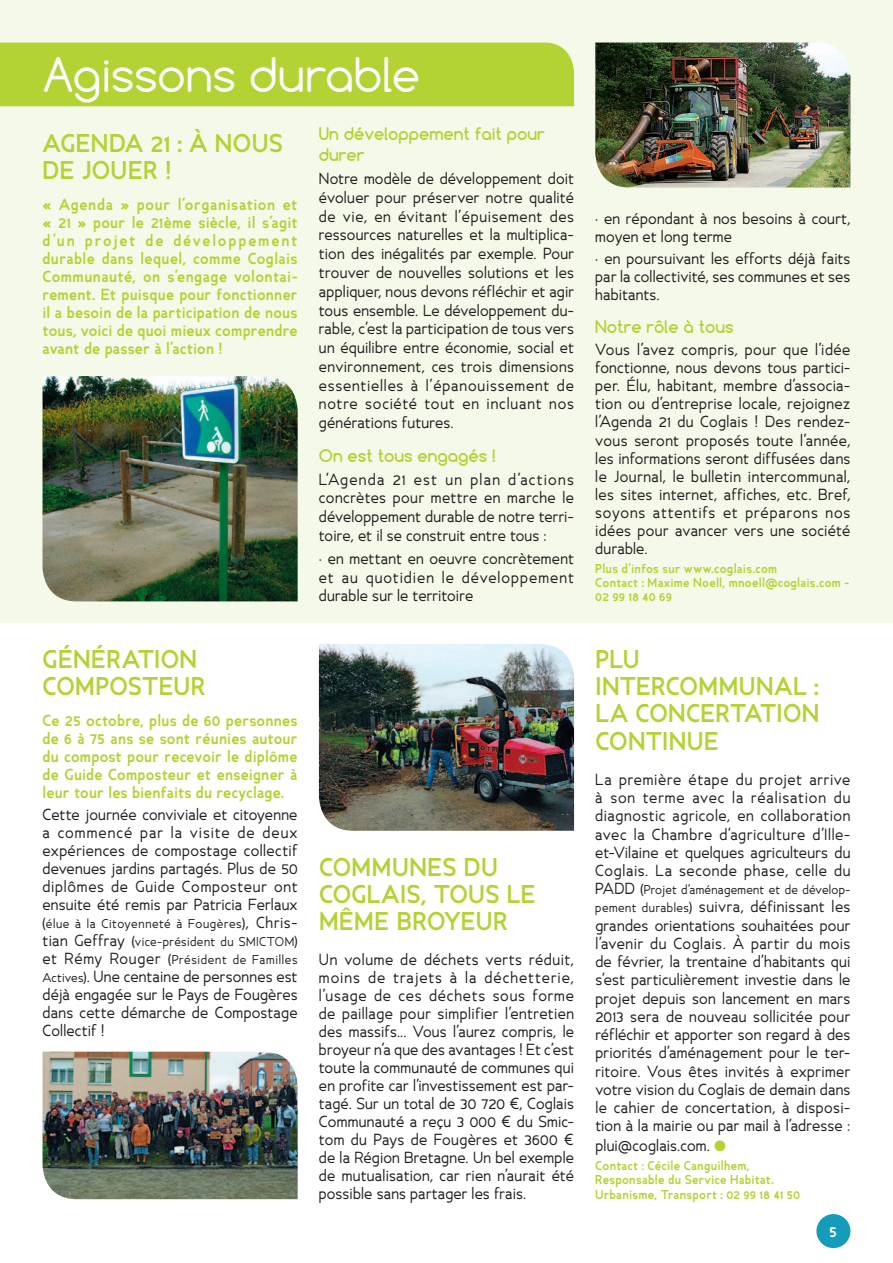
<style>
.page{position:relative;width:893px;height:1263px;background:#fff}
.page>*{position:absolute;margin:0;border:0;box-sizing:border-box;transform-origin:0 0}
.t1{font:45px "Comfortaa";color:#fff}
.t2{font:700 24px/27.2px "Ancillary";letter-spacing:.02em;color:#b3d234}
.t3{font:700 16.5px/20.5px "Comfortaa";color:#b3d234}
.t4{font:15px/18px "Ancillary";letter-spacing:.015em;color:#231f20;text-align:justify}
.t5{font:700 15px/18.1px "Ancillary";letter-spacing:.005em;color:#b3d234;text-align:justify}
.t6{font:700 15px "Ancillary";color:#fff}
.t7{font:700 12px/14.4px "Ancillary";letter-spacing:.015em;color:#b3d234}
.t8{font:12px/18px "Ancillary";letter-spacing:.03em;color:#231f20;text-align:justify}
.s1{font-size:15px}
.s2{font-size:12px}
.s3{color:#b3d234}
</style>
<div class="page">
<div style="left:816px;top:1214px;width:34px;height:34px;background:#149cbb;border-radius:50%"></div>
<div style="left:0;top:0;width:893px;height:623px;background:#f5f9e9"></div>
<img style="left:319px;top:644px;width:255px;height:187px">
<img style="left:43px;top:1052px;width:255px;height:147px">
<img style="left:595px;top:43px;width:255px;height:145px">
<div style="left:0;top:43px;width:574px;height:63px;background:#b3d234"></div>
<img style="left:43px;top:376px;width:255px;height:225px">
<h1 class="t1" style="left:43px;top:46px;width:379px">Agissons durable</h1>
<h2 class="t2" style="left:43px;top:129px;width:242px">Agenda 21 : à nous de jouer !</h2>
<p class="t5" style="left:43px;top:195px;width:257px">« Agenda » pour l’organisation et « 21 » pour le 21ème siècle, il s’agit d’un projet de développement durable dans lequel, comme Coglais Communauté, on s’engage volontai&shy;rement. Et puisque pour fonctionner il a besoin de la participation de nous tous, voici de quoi mieux comprendre avant de passer à l’action !</p>
<h2 class="t2" style="left:43px;top:646px;width:161px">Génération<br>Com posteur</h2>
<p class="t5" style="left:43px;top:711px;width:257px">Ce 25 octobre, plus de 60 personnes de 6 à 75 ans se sont réunies autour du compost pour recevoir le diplôme de Guide Composteur et enseigner à leur tour les bienfaits du recyclage.</p>
<p class="t4" style="left:43px;top:805px;width:257px">Cette journée conviviale et citoyenne a commencé par la visite de deux expériences de compostage collectif devenues jardins partagés. Plus de 50 diplômes de Guide Composteur ont ensuite été remis par Patricia Ferlaux</p>
<p class="t8" style="left:43px;top:914px;width:257px">(élue à la Citoyenneté à Fougères)<span class="s1">, Chris&shy;tian Geffray</span> (vice-président du SMICTOM) <span class="s1">et Rémy Rouger</span> (Président de Familles</p>
<p class="t4" style="left:43px;top:967px;width:257px"><span class="s2">Actives)</span>. Une centaine de personnes est déjà engagée sur le Pays de Fougères dans cette démarche de Compostage Collectif !</p>
<p class="t3" style="left:319px;top:124px;width:227px">Un développement fait pour durer</p>
<p class="t4" style="left:319px;top:169px;width:257px;line-height:18.8px">Notre modèle de développement doit évoluer pour préserver notre qualité de vie, en évitant l’épuisement des ressources naturelles et la multiplica&shy;tion des inégalités par exemple. Pour trouver de nouvelles solutions et les appliquer, nous devons réfléchir et agir tous ensemble. Le développement du&shy;rable, c’est la participation de tous vers un équilibre entre économie, social et environnement, ces trois dimensions essentielles à l’épanouissement de notre société tout en incluant nos générations futures.</p>
<p class="t3" style="left:319px;top:445px;width:178px">On est tous engagés !</p>
<p class="t4" style="left:319px;top:470px;width:257px;line-height:18.8px">L’Agenda 21 est un plan d’actions concrètes pour mettre en marche le développement durable de notre terri&shy;toire, et il se construit entre tous :</p>
<p class="t4" style="left:319px;top:549px;width:257px;line-height:18.8px">· en mettant en oeuvre concrètement et au quotidien le développement durable sur le territoire</p>
<h2 class="t2" style="left:319px;top:854px;width:34px">Comm</h2>
<h2 class="t2" style="left:319px;top:854px;width:218px;text-indent:73px">unes du<br>Coglais, tous le même broy</h2>
<h2 class="t2" style="left:461px;top:908px;width:44px">eur</h2>
<p class="t4" style="left:319px;top:950px;width:257px">Un volume de déchets verts réduit, moins de trajets à la déchetterie, l’usage de ces déchets sous forme de paillage pour simplifier l’entretien des massifs... Vous l’aurez compris, le broyeur n’a que des avantages ! Et c’est toute la communauté de communes qui en profite car l’investissement est par&shy;tagé. Sur un total de 30 720 €, Coglais Communauté a reçu 3 000 € du Smic&shy;tom du Pays de Fougères et 3600 € de la Région Bretagne. Un bel exemple de mutualisation, car rien n’aurait été possible sans partager les frais.</p>
<p class="t4" style="left:595px;top:209px;width:257px">· en répondant à nos besoins à court, moyen et long terme</p>
<p class="t4" style="left:595px;top:250px;width:257px">· en poursuivant les efforts déjà faits par la collectivité, ses communes et ses habitants.</p>
<p class="t3" style="left:595px;top:316px;width:140px">Notre rôle à tous</p>
<p class="t4" style="left:595px;top:341px;width:257px">Vous l’avez compris, pour que l’idée fonctionne, nous devons tous partici&shy;per. Élu, habitant, membre d’associa&shy;tion ou d’entreprise locale, rejoignez l’Agenda 21 du Coglais ! Des rendez&shy;vous seront proposés toute l’année, les informations seront diffusées dans le Journal, le bulletin intercommunal, les sites internet, affiches, etc. Bref, soyons attentifs et préparons nos idées pour avancer vers une société durable.</p>
<p class="t7" style="left:595px;top:561px;width:255px">Plus d’infos sur www.coglais.com<br>Contact : Maxime Noell, mnoell@coglais.com -<br>02 99 18 40 69</p>
<h2 class="t2" style="left:595px;top:645px;width:74px">PLU<br>Intercomm</h2>
<h2 class="t2" style="left:595px;top:673px;width:225px;text-align:justify;text-indent:143px">unal : la concertation continue</h2>
<p class="t4" style="left:595px;top:770px;width:257px">La première étape du projet arrive à son terme avec la réalisation du diagnostic agricole, en collaboration avec la Chambre d’agriculture d’Ille&shy;et-Vilaine et quelques agriculteurs du Coglais. La seconde phase, celle du</p>
<p class="t8" style="left:595px;top:881px;width:257px"><span class="s1">PADD</span> (Projet d’aménagement et de dévelop-</p>
<p class="t4" style="left:595px;top:898px;width:257px"><span class="s2">pement durables)</span> suivra, définissant les grandes orientations souhaitées pour l’avenir du Coglais. À partir du mois de février, la trentaine d’habitants qui s’est particulièrement investie dans le projet depuis son lancement en mars 2013 sera de nouveau sollicitée pour réfléchir et apporter son regard à des priorités d’aménagement pour le ter&shy;ritoire. Vous êtes invités à exprimer votre vision du Coglais de demain dans le cahier de concertation, à disposi&shy;tion à la mairie ou par mail à l’adresse :</p>
<p class="t4" style="left:595px;top:1136px;width:132px">plui@coglais.com. <span class="s3">●</span></p>
<p class="t7" style="left:595px;top:1158px;width:206px">Contact : Cécile Canguilhem,<br>Responsable du Service Habitat.<br>Urbanisme, Transport : 02 99 18 41 50</p>
<p class="t6" style="left:829px;top:1221px;width:9px">5</p>
</div>
